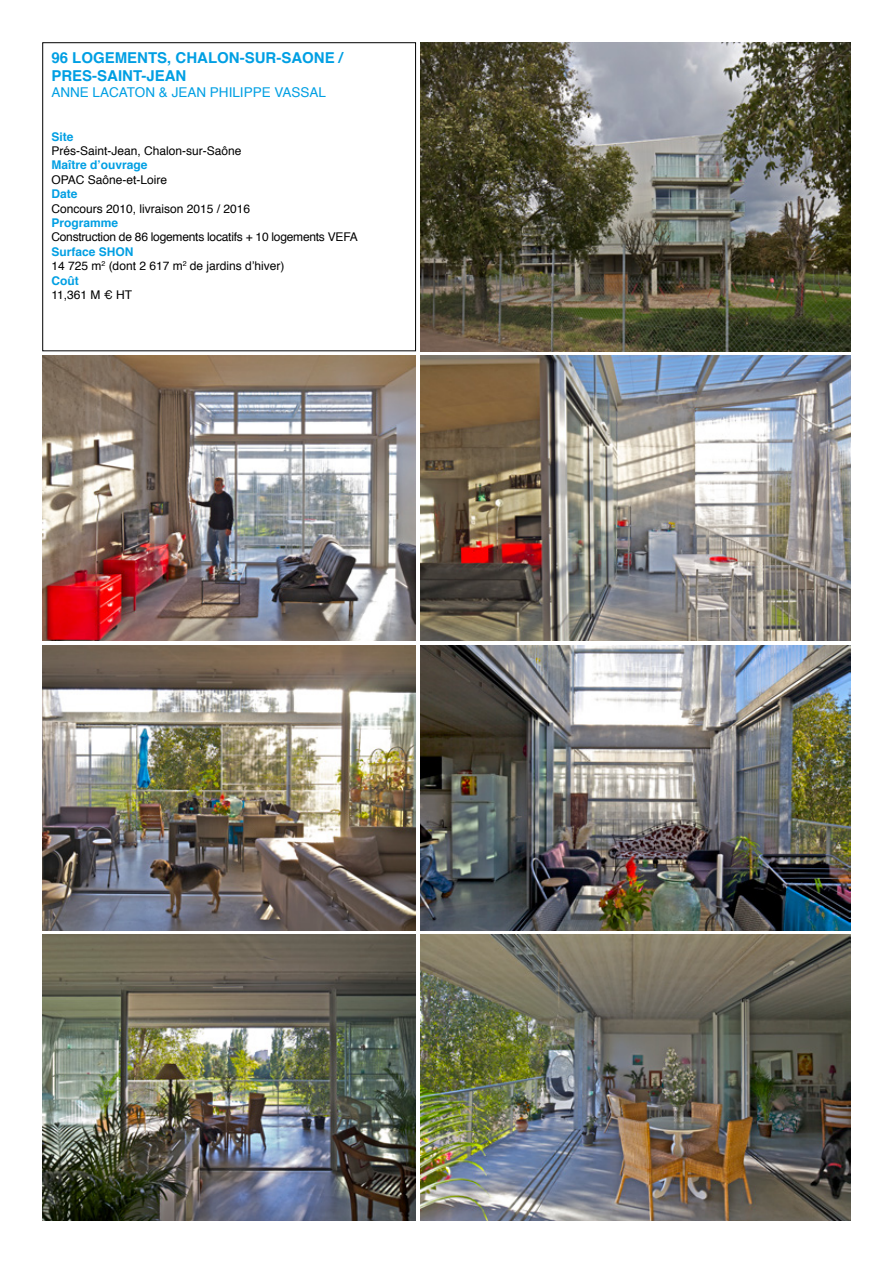
<style>
.page{position:relative;width:893px;height:1263px;background:#fff}
.page>*{position:absolute;margin:0;border:0;box-sizing:border-box;transform-origin:0 0}
.t1{font:700 15px/18px "Helvetica";color:#009fe3}
.t2{font:13.5px "Helvetica";color:#009fe3}
.t3{font:12px/14.4px "Helvetica";color:#000}
.t4{font:12px "Helvetica";letter-spacing:-.02em;color:#000}
.t5{font:700 12px "Helvetica";color:#009fe3}
.s1{font-weight:700;color:#009fe3}
</style>
<div class="page">
<img style="left:420px;top:43px;width:430px;height:308px">
<img style="left:420px;top:355px;width:430px;height:286px">
<img style="left:43px;top:355px;width:372px;height:286px">
<img style="left:420px;top:645px;width:430px;height:286px">
<img style="left:43px;top:645px;width:372px;height:286px">
<img style="left:420px;top:935px;width:430px;height:285px">
<img style="left:43px;top:935px;width:372px;height:285px">
<p class="t1" style="left:51px;top:49px;width:293px">96 LOGEMENTS, CHALON-SUR-SAONE /<br>PRES-SAINT-JEAN</p>
<p class="t2" style="left:51px;top:82px;width:276px">ANNE LACATON &amp; JEAN PHILIPPE VASSAL</p>
<p class="t5" style="left:51px;top:127px;width:24px">Site</p>
<p class="t3" style="left:51px;top:144px;width:192px">Prés-Saint-Jean, Chalon-sur-Saône</p>
<p class="t5" style="left:51px;top:155px;width:98px">Maître d’ouvrage</p>
<p class="t3" style="left:51px;top:173px;width:117px">OPAC Saône-et-Loire</p>
<p class="t5" style="left:51px;top:184px;width:28px">Date</p>
<p class="t3" style="left:51px;top:201px;width:200px">Concours 2010, livraison 2015 / 2016</p>
<p class="t5" style="left:51px;top:213px;width:68px">Programme</p>
<p class="t4" style="left:51px;top:228px;width:308px">Construction de 86 logements locatifs + 10 logements VEFA</p>
<p class="t3" style="left:51px;top:245px;width:235px"><span class="s1">Surface SHON<br></span>14 725 m<sup>2</sup> (dont 2 617 m<sup>2</sup> de jardins d’hiver)<br><span class="s1">Coût</span></p>
<p class="t3" style="left:51px;top:288px;width:82px">11,361 M € HT</p>
</div>
